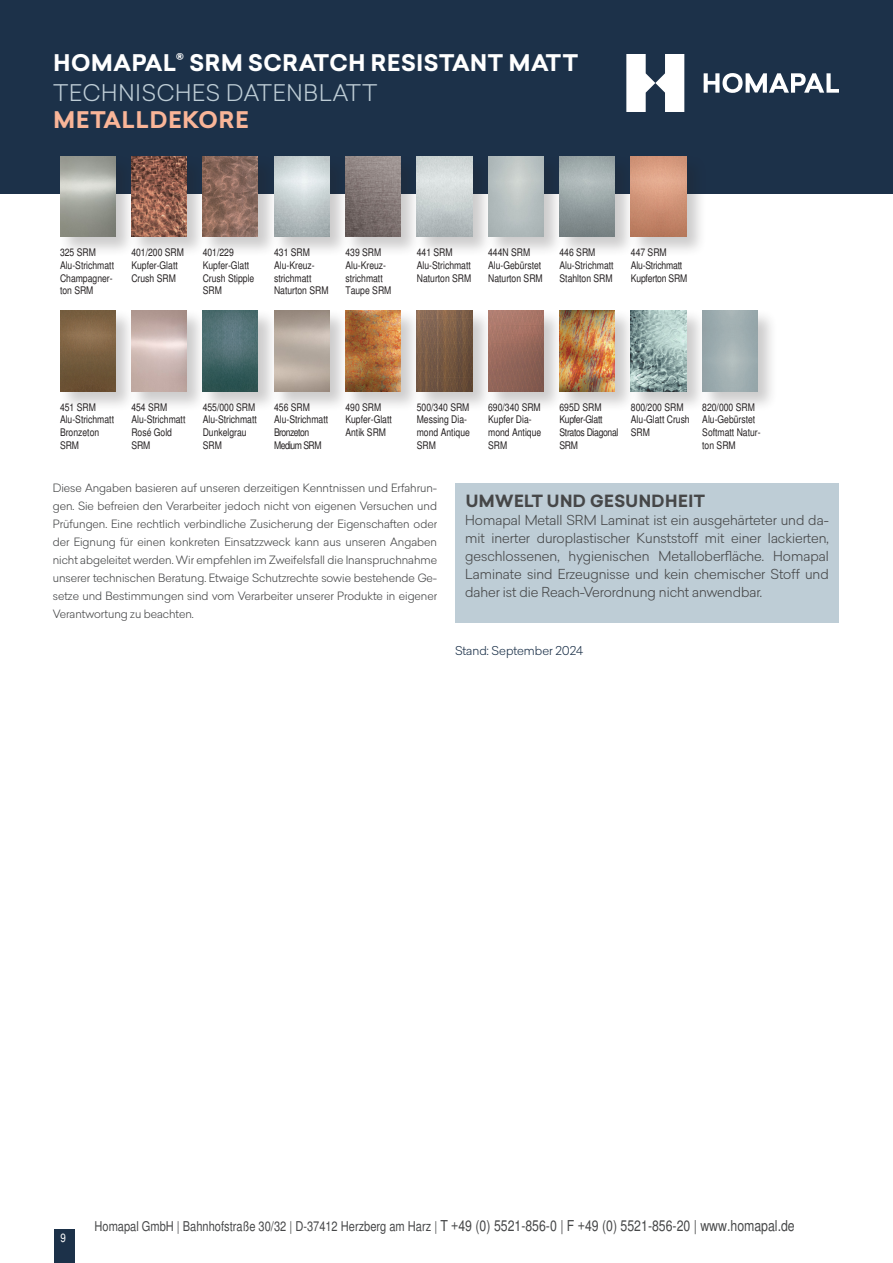
<style>
.page{position:relative;width:893px;height:1263px;background:#fff}
.page>*{position:absolute;margin:0;border:0;box-sizing:border-box;transform-origin:0 0}
.t1{font:700 22.5px/30.6px "Arpa Sans";letter-spacing:.03em;color:#fff}
.t2{font:700 22.5px "Arpa Sans";letter-spacing:.04em;color:#f9b598}
.Absatzformat_2{font:700 16.5px "Arpa Sans";letter-spacing:.03em;color:#464748}
.Fliesstext{font:300 13.5px/18px "Arpa Sans";color:#464748;text-align:justify}
.t3{font:condensed 13.5px "Helvetica";color:#464748}
.t4{font:300 12px "Arpa Sans";color:#1c3149}
.t5{font:condensed 12px "Helvetica";color:#fff}
.Fliesstext-2{font:300 11.25px/18px "Arpa Sans";color:#464748;text-align:justify}
.t6{font:condensed 10.5px/12.6px "Helvetica";color:#231f20}
.t7{font:condensed 10.5px/12.6px "Helvetica";letter-spacing:-.03em;color:#231f20}
.t8{font:condensed 10.5px "Helvetica";letter-spacing:-.02em;color:#231f20}
.t9{font:condensed 10.5px/12.6px "Helvetica";letter-spacing:-.05em;color:#231f20}
.s1{font-weight:300;color:#becdd6}
.s2{font-size:15px}
</style>
<div class="page">
<div style="left:54px;top:1229px;width:20px;height:34px;background:#1c3149"></div>
<div style="left:0;top:0;width:893px;height:193px;background:#1c3149"></div>
<svg style="left:704px;top:73px;width:135px;height:20px"></svg>
<svg style="left:626px;top:54px;width:58px;height:58px"></svg>
<div style="left:455px;top:483px;width:384px;height:140px;background:#becdd6"></div>
<div style="left:59px;top:155px;width:77px;height:102px;background:#231f20;opacity:.23"></div>
<img style="left:60px;top:156px;width:55px;height:81px">
<div style="left:130px;top:155px;width:78px;height:102px;background:#231f20;opacity:.23"></div>
<img style="left:131px;top:156px;width:56px;height:81px">
<div style="left:201px;top:155px;width:78px;height:102px;background:#231f20;opacity:.23"></div>
<img style="left:203px;top:156px;width:55px;height:81px">
<div style="left:273px;top:155px;width:77px;height:102px;background:#231f20;opacity:.23"></div>
<img style="left:274px;top:156px;width:55px;height:81px">
<div style="left:344px;top:155px;width:78px;height:102px;background:#231f20;opacity:.23"></div>
<img style="left:345px;top:156px;width:56px;height:81px">
<div style="left:415px;top:155px;width:78px;height:102px;background:#231f20;opacity:.23"></div>
<img style="left:417px;top:156px;width:55px;height:81px">
<div style="left:487px;top:155px;width:77px;height:102px;background:#231f20;opacity:.23"></div>
<img style="left:488px;top:156px;width:55px;height:81px">
<div style="left:558px;top:155px;width:78px;height:102px;background:#231f20;opacity:.23"></div>
<img style="left:559px;top:156px;width:56px;height:81px">
<div style="left:629px;top:155px;width:78px;height:102px;background:#231f20;opacity:.23"></div>
<img style="left:631px;top:156px;width:55px;height:81px">
<div style="left:59px;top:309px;width:77px;height:103px;background:#231f20;opacity:.23"></div>
<img style="left:60px;top:311px;width:55px;height:80px">
<div style="left:130px;top:309px;width:78px;height:103px;background:#231f20;opacity:.23"></div>
<img style="left:131px;top:311px;width:56px;height:80px">
<div style="left:201px;top:309px;width:78px;height:103px;background:#231f20;opacity:.23"></div>
<img style="left:203px;top:311px;width:55px;height:80px">
<div style="left:273px;top:309px;width:77px;height:103px;background:#231f20;opacity:.23"></div>
<img style="left:274px;top:311px;width:55px;height:80px">
<div style="left:344px;top:309px;width:78px;height:103px;background:#231f20;opacity:.23"></div>
<img style="left:345px;top:311px;width:56px;height:80px">
<div style="left:415px;top:309px;width:78px;height:103px;background:#231f20;opacity:.23"></div>
<img style="left:417px;top:311px;width:55px;height:80px">
<div style="left:487px;top:309px;width:77px;height:103px;background:#231f20;opacity:.23"></div>
<img style="left:488px;top:311px;width:55px;height:80px">
<div style="left:558px;top:309px;width:78px;height:103px;background:#231f20;opacity:.23"></div>
<img style="left:559px;top:311px;width:56px;height:80px">
<div style="left:629px;top:309px;width:78px;height:103px;background:#231f20;opacity:.23"></div>
<img style="left:631px;top:311px;width:55px;height:80px">
<div style="left:701px;top:309px;width:77px;height:103px;background:#231f20;opacity:.23"></div>
<img style="left:702px;top:311px;width:55px;height:80px">
<h1 class="t1" style="left:54px;top:47px;width:526px">HOMAPAL<sup>®</sup> SRM SCRATCH RESISTANT MATT<br><span class="s1">TECHNISCHES DATENBLATT</span></h1>
<h1 class="t2" style="left:54px;top:103px;width:197px">METALLDEKORE</h1>
<p class="t6" style="left:60px;top:246px;width:37px">325 SRM</p>
<p class="t6" style="left:60px;top:259px;width:56px">Alu-Strichmatt<br>Champagner&shy;ton SRM</p>
<p class="t6" style="left:131px;top:246px;width:54px">401/200 SRM</p>
<p class="t6" style="left:131px;top:259px;width:48px">Kupfer-Glatt<br>Crush SRM</p>
<p class="t6" style="left:203px;top:246px;width:33px">401/229</p>
<p class="t6" style="left:203px;top:259px;width:48px">Kupfer-Glatt</p>
<p class="t6" style="left:203px;top:272px;width:53px">Crush Stipple</p>
<p class="t6" style="left:203px;top:284px;width:21px">SRM</p>
<p class="t6" style="left:274px;top:246px;width:37px">431 SRM</p>
<p class="t6" style="left:274px;top:259px;width:56px">Alu-Kreuz&shy;strichmatt<br>Naturton SRM</p>
<p class="t6" style="left:345px;top:246px;width:37px">439 SRM</p>
<p class="t6" style="left:345px;top:259px;width:42px">Alu-Kreuz&shy;strichmatt</p>
<p class="t6" style="left:345px;top:284px;width:47px">Taupe SRM</p>
<p class="t6" style="left:417px;top:246px;width:37px">441 SRM</p>
<p class="t6" style="left:417px;top:259px;width:56px">Alu-Strichmatt<br>Naturton SRM</p>
<p class="t6" style="left:488px;top:246px;width:44px">444N SRM</p>
<p class="t6" style="left:488px;top:259px;width:55px">Alu-Gebürstet</p>
<p class="t6" style="left:488px;top:272px;width:56px">Naturton SRM</p>
<p class="t6" style="left:559px;top:246px;width:37px">446 SRM</p>
<p class="t6" style="left:559px;top:259px;width:56px">Alu-Strichmatt</p>
<p class="t6" style="left:559px;top:272px;width:55px">Stahlton SRM</p>
<p class="t6" style="left:631px;top:246px;width:37px">447 SRM</p>
<p class="t8" style="left:631px;top:259px;width:53px">Alu-Strichmatt</p>
<p class="t8" style="left:631px;top:272px;width:58px">Kupferton SRM</p>
<p class="t6" style="left:60px;top:401px;width:37px">451 SRM</p>
<p class="t6" style="left:60px;top:413px;width:56px">Alu-Strichmatt</p>
<p class="t6" style="left:60px;top:426px;width:41px">Bronzeton<br>SRM</p>
<p class="t6" style="left:131px;top:401px;width:37px">454 SRM</p>
<p class="t6" style="left:131px;top:413px;width:56px">Alu-Strichmatt</p>
<p class="t6" style="left:131px;top:426px;width:42px">Rosé Gold<br>SRM</p>
<p class="t6" style="left:203px;top:401px;width:54px">455/000 SRM</p>
<p class="t6" style="left:203px;top:413px;width:56px">Alu-Strichmatt</p>
<p class="t6" style="left:203px;top:426px;width:46px">Dunkelgrau<br>SRM</p>
<p class="t6" style="left:274px;top:401px;width:37px">456 SRM</p>
<p class="t6" style="left:274px;top:413px;width:56px">Alu-Strichmatt</p>
<p class="t9" style="left:274px;top:426px;width:49px">Bronzeton<br>Medium SRM</p>
<p class="t6" style="left:345px;top:401px;width:37px">490 SRM</p>
<p class="t6" style="left:345px;top:413px;width:48px">Kupfer-Glatt<br>Antik SRM</p>
<p class="t6" style="left:417px;top:401px;width:54px">500/340 SRM</p>
<p class="t6" style="left:417px;top:413px;width:55px">Messing Dia&shy;mond Antique<br>SRM</p>
<p class="t6" style="left:488px;top:401px;width:54px">690/340 SRM</p>
<p class="t6" style="left:488px;top:413px;width:55px">Kupfer Dia&shy;mond Antique<br>SRM</p>
<p class="t6" style="left:559px;top:401px;width:44px">695D SRM</p>
<p class="t7" style="left:559px;top:413px;width:60px">Kupfer-Glatt<br>Stratos Diagonal<br>SRM</p>
<p class="t6" style="left:631px;top:401px;width:54px">800/200 SRM</p>
<p class="t6" style="left:631px;top:413px;width:60px">Alu-Glatt Crush</p>
<p class="t6" style="left:631px;top:426px;width:21px">SRM</p>
<p class="t6" style="left:702px;top:401px;width:54px">820/000 SRM</p>
<p class="t6" style="left:702px;top:413px;width:60px">Alu-Gebürstet<br>Softmatt Natur&shy;ton SRM</p>
<p class="Fliesstext-2" style="left:53px;top:478px;width:386px">Diese Angaben basieren auf unseren derzeitigen Kenntnissen und Erfahrun&shy;gen. Sie befreien den Verarbeiter jedoch nicht von eigenen Versuchen und Prüfungen. Eine rechtlich verbindliche Zusicherung der Eigenschaften oder der Eignung für einen konkreten Einsatzzweck kann aus unseren Angaben nicht abgeleitet werden. Wir empfehlen im Zweifelsfall die Inanspruchnahme unserer technischen Beratung. Etwaige Schutzrechte sowie bestehende Ge&shy;setze und Bestimmungen sind vom Verarbeiter unserer Produkte in eigener Verantwortung zu beachten.</p>
<p class="Absatzformat_2" style="left:466px;top:489px;width:241px">UMWELT UND GESUNDHEIT</p>
<p class="Fliesstext" style="left:465px;top:511px;width:365px">Homapal Metall SRM Laminat ist ein ausgehärteter und da&shy;mit inerter duroplastischer Kunststoff mit einer lackierten, geschlossenen, hygienischen Metalloberfläche. Homapal Laminate sind Erzeugnisse und kein chemischer Stoff und daher ist die Reach-Verordnung nicht anwendbar.</p>
<p class="t4" style="left:455px;top:642px;width:130px">Stand: September 2024</p>
<p class="t5" style="left:61px;top:1231px;width:7px">9</p>
<p class="t3" style="left:95px;top:1218px;width:702px">Homapal GmbH | Bahnhofstraße 30/32 | D-37412 Herzberg am Harz | <span class="s2">T +49 (0) 5521-856-0 | F +49 (0) 5521-856-20 | www.homapal.de</span></p>
</div>
